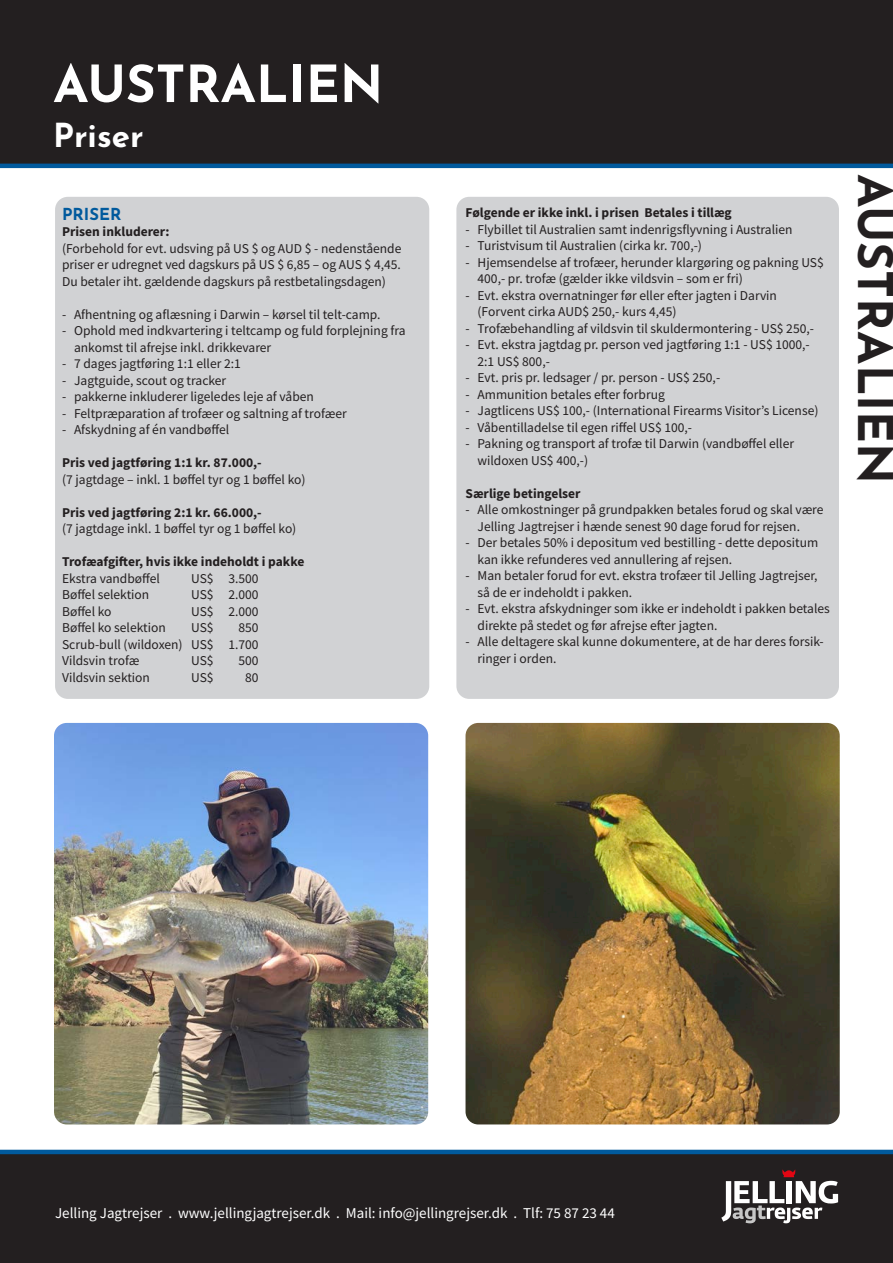
<style>
.page{position:relative;width:893px;height:1263px;background:#fff}
.page>*{position:absolute;margin:0;border:0;box-sizing:border-box;transform-origin:0 0}
.t1{font:700 51px "Josefin Sans";color:#fff}
.t2{font:700 48px "Josefin Sans";color:#231f20}
.t3{font:700 33px "Josefin Sans";color:#fff}
.t4{font:700 16.5px "Josefin Sans";color:#015a9d}
.t5{font:15px "Source Sans Pro";color:#fff}
.t6{font:13.5px/16.5px "Source Sans Pro";color:#231f20}
.t7{font:700 13.5px "Source Sans Pro";color:#231f20}
</style>
<div class="page">
<div style="left:0;top:0;width:893px;height:168px;background:#231f20"></div>
<div style="left:0;top:1150px;width:893px;height:113px;background:#231f20"></div>
<svg style="left:721px;top:1169px;width:117px;height:54px"></svg>
<div style="left:55px;top:197px;width:374px;height:502px;background:#d1d2d4;border-radius:13px"></div>
<div style="left:456px;top:197px;width:383px;height:502px;background:#d1d2d4;border-radius:13px"></div>
<img style="left:54px;top:723px;width:374px;height:401px">
<img style="left:465px;top:723px;width:375px;height:401px">
<h1 class="t1" style="left:53px;top:63px;width:332px">AUSTRALIEN</h1>
<h3 class="t3" style="left:53px;top:111px;width:92px">Priser</h3>
<p class="t4" style="left:62px;top:207px;width:61px">PRISER</p>
<p class="t7" style="left:62px;top:226px;width:109px">Prisen inkluderer:</p>
<p class="t6" style="left:62px;top:240px;width:341px;text-align:justify">(Forbehold for evt. udsving på US $ og AUD $ - nedenstående priser er udregnet ved dagskurs på US $ 6,85 – og AUS $ 4,45.<br>Du betaler iht. gældende dagskurs på restbetalingsdagen)</p>
<p class="t6" style="left:62px;top:306px;width:320px">- Afhentning og aflæsning i Darwin – kørsel til telt-camp.</p>
<p class="t6" style="left:74px;top:323px;width:333px;text-indent:-12px">- Ophold med indkvartering i teltcamp og fuld forplejning fra ankomst til afrejse inkl. drikkevarer</p>
<p class="t6" style="left:62px;top:355px;width:180px">- 7 dages jagtføring 1:1 eller 2:1</p>
<p class="t6" style="left:62px;top:373px;width:166px">- Jagtguide, scout og tracker</p>
<p class="t6" style="left:62px;top:389px;width:253px">- pakkerne inkluderer ligeledes leje af våben</p>
<p class="t6" style="left:62px;top:406px;width:286px">- Feltpræparation af trofæer og saltning af trofæer</p>
<p class="t6" style="left:62px;top:421px;width:169px">- Afskydning af én vandbøffel</p>
<p class="t7" style="left:62px;top:453px;width:201px">Pris ved jagtføring 1:1 kr. 87.000,-</p>
<p class="t6" style="left:62px;top:471px;width:245px">(7 jagtdage – inkl. 1 bøffel tyr og 1 bøffel ko)</p>
<p class="t7" style="left:62px;top:503px;width:201px">Pris ved jagtføring 2:1 kr. 66.000,-</p>
<p class="t6" style="left:62px;top:520px;width:236px">(7 jagtdage inkl. 1 bøffel tyr og 1 bøffel ko)</p>
<p class="t7" style="left:62px;top:552px;width:244px">Trofæafgifter, hvis ikke indeholdt i pakke</p>
<p class="t6" style="left:62px;top:570px;width:99px">Ekstra vandbøffel</p>
<p class="t6" style="left:191px;top:570px;width:69px">US$ 3.500</p>
<p class="t6" style="left:62px;top:586px;width:89px">Bøffel selektion</p>
<p class="t6" style="left:191px;top:586px;width:69px">US$ 2.000</p>
<p class="t6" style="left:62px;top:603px;width:51px">Bøffel ko</p>
<p class="t6" style="left:191px;top:603px;width:69px">US$ 2.000</p>
<p class="t6" style="left:62px;top:619px;width:105px">Bøffel ko selektion</p>
<p class="t6" style="left:191px;top:619px;width:24px">US$</p>
<p class="t6" style="left:62px;top:619px;width:198px;text-align:justify;text-indent:176px">850<br>Scrub-bull (wildoxen) US$ 1.700<br>Vildsvin trofæ</p>
<p class="t6" style="left:191px;top:652px;width:24px">US$</p>
<p class="t6" style="left:238px;top:652px;width:22px">500</p>
<p class="t6" style="left:62px;top:669px;width:89px">Vildsvin sektion</p>
<p class="t6" style="left:191px;top:669px;width:24px">US$</p>
<p class="t6" style="left:245px;top:669px;width:15px">80</p>
<p class="t7" style="left:465px;top:204px;width:268px">Følgende er ikke inkl. i prisen Betales i tillæg</p>
<p class="t6" style="left:465px;top:221px;width:329px">- Flybillet til Australien samt indenrigsflyvning i Australien</p>
<p class="t6" style="left:465px;top:237px;width:238px">- Turistvisum til Australien (cirka kr. 700,-)</p>
<p class="t6" style="left:477px;top:254px;width:348px;text-indent:-12px">- Hjemsendelse af trofæer, herunder klargøring og pakning US$<br>400,- pr. trofæ (gælder ikke vildsvin – som er fri)</p>
<p class="t6" style="left:477px;top:287px;width:301px;text-indent:-12px">- Evt. ekstra overnatninger før eller efter jagten i Darvin (Forvent cirka AUD$ 250,- kurs 4,45)</p>
<p class="t6" style="left:465px;top:320px;width:350px">- Trofæbehandling af vildsvin til skuldermontering - US$ 250,-</p>
<p class="t6" style="left:477px;top:336px;width:334px;text-indent:-12px">- Evt. ekstra jagtdag pr. person ved jagtføring 1:1 - US$ 1000,-<br>2:1 US$ 800,-</p>
<p class="t6" style="left:465px;top:369px;width:256px">- Evt. pris pr. ledsager / pr. person - US$ 250,-</p>
<p class="t6" style="left:465px;top:386px;width:201px">- Ammunition betales efter forbrug</p>
<p class="t6" style="left:465px;top:402px;width:354px">- Jagtlicens US$ 100,- (International Firearms Visitor’s License)</p>
<p class="t6" style="left:465px;top:419px;width:228px">- Våbentilladelse til egen riffel US$ 100,-</p>
<p class="t6" style="left:477px;top:435px;width:318px;text-indent:-12px">- Pakning og transport af trofæ til Darwin (vandbøffel eller wildoxen US$ 400,-)</p>
<p class="t7" style="left:465px;top:487px;width:117px">Særlige betingelser</p>
<p class="t6" style="left:477px;top:502px;width:347px;text-indent:-12px">- Alle omkostninger på grundpakken betales forud og skal være<br>Jelling Jagtrejser i hænde senest 90 dage forud for rejsen.</p>
<p class="t6" style="left:477px;top:535px;width:342px;text-indent:-12px">- Der betales 50% i depositum ved bestilling - dette depositum kan ikke refunderes ved annullering af rejsen.</p>
<p class="t6" style="left:477px;top:568px;width:342px;text-indent:-12px">- Man betaler forud for evt. ekstra trofæer til Jelling Jagtrejser, så de er indeholdt i pakken.</p>
<p class="t6" style="left:477px;top:600px;width:354px;text-indent:-12px">- Evt. ekstra afskydninger som ikke er indeholdt i pakken betales direkte på stedet og før afrejse efter jagten.</p>
<p class="t6" style="left:477px;top:634px;width:348px;text-indent:-12px">- Alle deltagere skal kunne dokumentere, at de har deres forsik&shy;ringer i orden.</p>
<h2 class="t2" style="left:895px;top:174px;width:312px;rotate:90deg">AUSTRALIEN</h2>
<p class="t5" style="left:55px;top:1206px;width:561px">Jelling Jagtrejser . www.jellingjagtrejser.dk . Mail: info@jellingrejser.dk . Tlf: 75 87 23 44</p>
</div>
